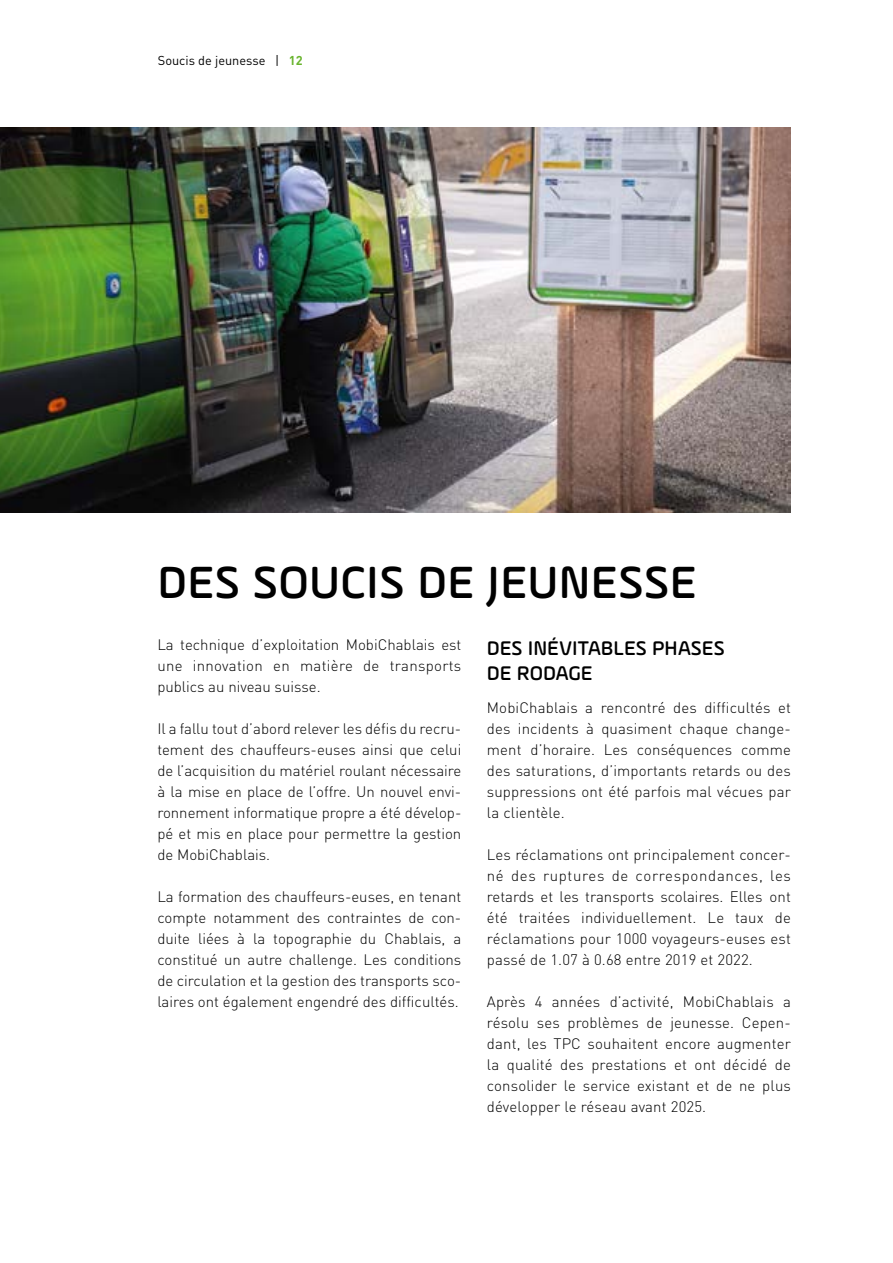
<style>
.page{position:relative;width:893px;height:1263px;background:#fff}
.page>*{position:absolute;margin:0;border:0;box-sizing:border-box;transform-origin:0 0}
.t1{font:500 48px "Ample Soft";letter-spacing:.01em;color:#000}
.t2{font:500 21px/25px "Ample Soft";color:#000}
.t3{font:300 15px/21px "DIN Pro";letter-spacing:.005em;color:#000;text-align:justify}
.t4{font:12.75px "DINOT";color:#000}
.s1{font-family:"DIN Pro";font-weight:700;color:#69b42e}
</style>
<div class="page">
<img style="left:0;top:128px;width:791px;height:385px">
<p class="t4" style="left:158px;top:52px;width:146px">Soucis de jeunesse | <span class="s1">12</span></p>
<h1 class="t1" style="left:157px;top:553px;width:541px">DES SOUCIS DE JEUNESSE</h1>
<p class="t3" style="left:157px;top:633px;width:306px">La technique d’exploitation MobiChablais est une innovation en matière de transports publics au niveau suisse.</p>
<p class="t3" style="left:157px;top:717px;width:306px">Il a fallu tout d’abord relever les défis du recru&shy;tement des chauffeurs-euses ainsi que celui de l’acquisition du matériel roulant nécessaire à la mise en place de l’offre. Un nouvel envi&shy;ronnement informatique propre a été dévelop&shy;pé et mis en place pour permettre la gestion de MobiChablais.</p>
<p class="t3" style="left:157px;top:885px;width:306px">La formation des chauffeurs-euses, en tenant compte notamment des contraintes de con&shy;duite liées à la topographie du Chablais, a constitué un autre challenge. Les conditions de circulation et la gestion des transports sco&shy;laires ont également engendré des difficultés.</p>
<h2 class="t2" style="left:487px;top:636px;width:239px">DES INÉVITABLES PHASES<br>DE RODAGE</h2>
<p class="t3" style="left:487px;top:696px;width:306px">MobiChablais a rencontré des difficultés et des incidents à quasiment chaque change&shy;ment d’horaire. Les conséquences comme des saturations, d’importants retards ou des suppressions ont été parfois mal vécues par la clientèle.</p>
<p class="t3" style="left:487px;top:843px;width:306px">Les réclamations ont principalement concer&shy;né des ruptures de correspondances, les retards et les transports scolaires. Elles ont été traitées individuellement. Le taux de réclamations pour 1000 voyageurs-euses est passé de 1.07 à 0.68 entre 2019 et 2022.</p>
<p class="t3" style="left:487px;top:990px;width:306px">Après 4 années d’activité, MobiChablais a résolu ses problèmes de jeunesse. Cepen&shy;dant, les TPC souhaitent encore augmenter la qualité des prestations et ont décidé de consolider le service existant et de ne plus développer le réseau avant 2025.</p>
</div>
